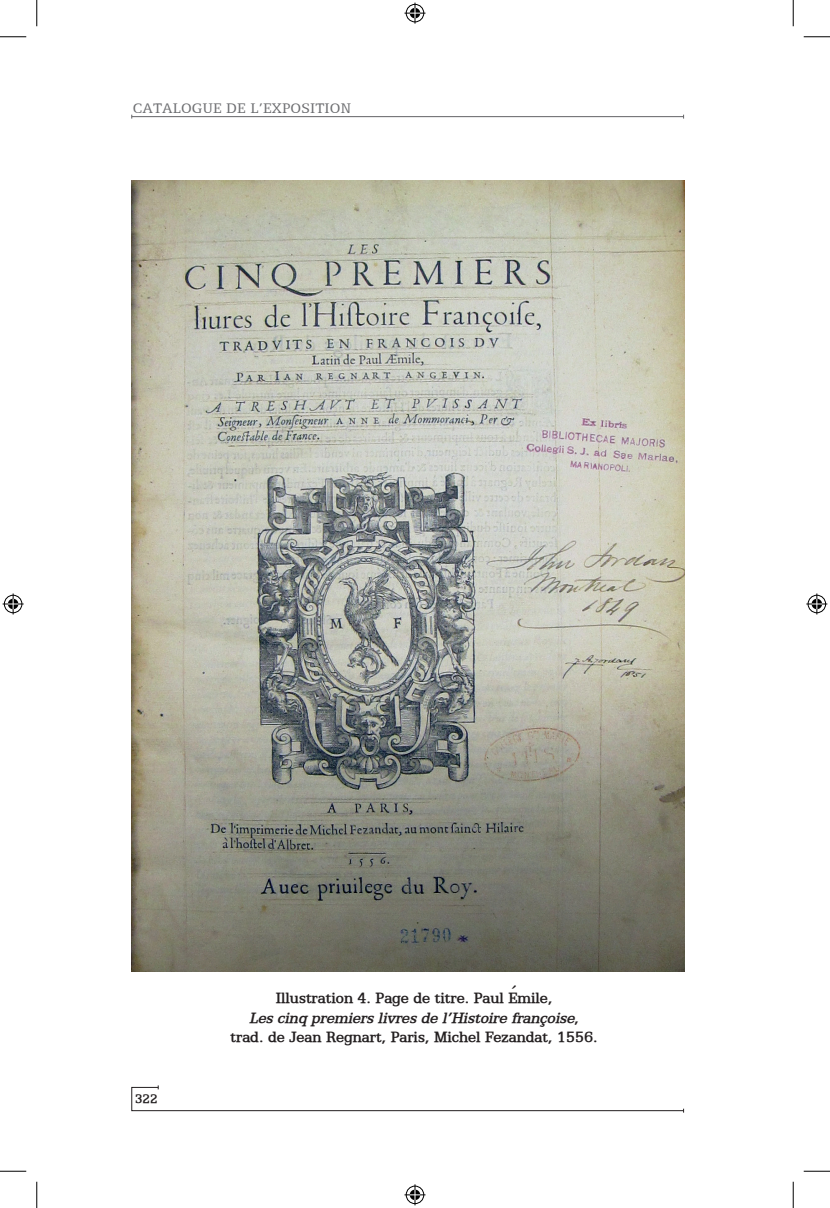
<style>
.page{position:relative;width:830px;height:1208px;background:#fff}
.page>*{position:absolute;margin:0;border:0;box-sizing:border-box;transform-origin:0 0}
.Texte_régulier_-_10{font:700 16.62px/19.2px "Eggo";color:#231f20;text-align:center}
.t1{font:15.75px "Eggo Normal";letter-spacing:.01em;color:#6c6d70}
.t2{font:700 14px "Eggo";color:#231f20}
.s1{font-style:italic}
</style>
<div class="page">
<svg style="left:131px;top:1085px;width:553px;height:27px"></svg>
<hr style="left:132px;top:116px;width:551px;height:1px;background:#636366">
<img style="left:131px;top:180px;width:553px;height:791px">
<svg style="left:0;top:36px;width:26px;height:1px"></svg>
<svg style="left:803px;top:36px;width:27px;height:1px"></svg>
<svg style="left:0;top:1170px;width:26px;height:1px"></svg>
<svg style="left:803px;top:1170px;width:27px;height:1px"></svg>
<svg style="left:36px;top:0;width:1px;height:26px"></svg>
<svg style="left:36px;top:1181px;width:1px;height:27px"></svg>
<svg style="left:792px;top:0;width:1px;height:26px"></svg>
<svg style="left:792px;top:1181px;width:1px;height:27px"></svg>
<svg style="left:404px;top:3px;width:21px;height:21px"></svg>
<svg style="left:404px;top:1184px;width:21px;height:21px"></svg>
<svg style="left:3px;top:593px;width:21px;height:21px"></svg>
<svg style="left:806px;top:593px;width:21px;height:21px"></svg>
<p class="t1" style="left:133px;top:97px;width:220px">CATALOGUE DE L’EXPOSITION</p>
<p class="t2" style="left:135px;top:1087px;width:24px">322</p>
<p class="Texte_régulier_-_10" style="left:230px;top:987px;width:368px">Illustration 4. Page de titre. Paul Émile,<br><span class="s1">Les cinq premiers livres de l’Histoire françoise</span>,<br>trad. de Jean Regnart, Paris, Michel Fezandat, 1556.</p>
</div>
